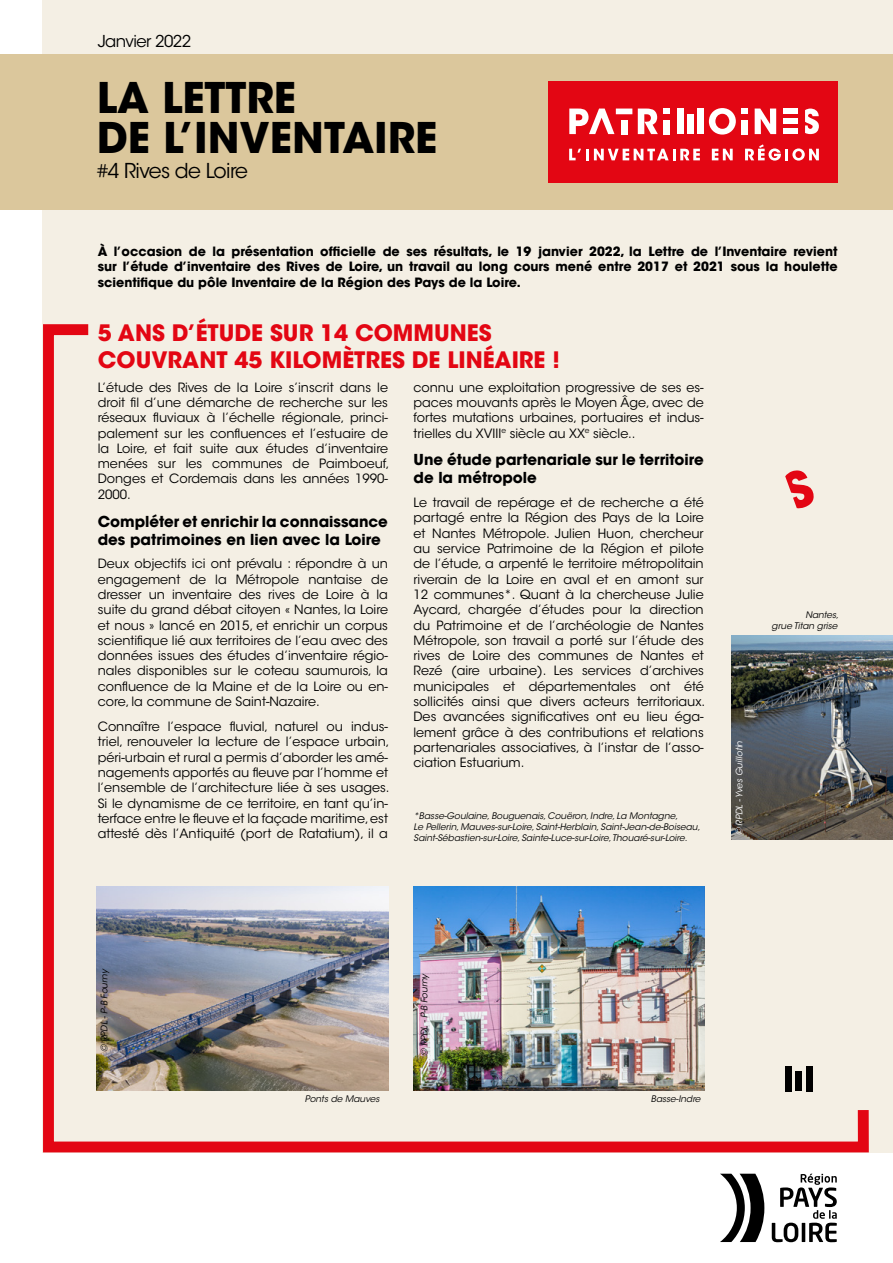
<style>
.page{position:relative;width:893px;height:1263px;background:#fff}
.page>*{position:absolute;margin:0;border:0;box-sizing:border-box;transform-origin:0 0}
.t1{font:700 42px/40.5px "ITC Avant Garde Std";color:#000}
.t2{font:700 22.5px/27px "ITC Avant Garde Std";color:#e30613}
.t3{font:20.4px "ITC Avant Garde Std";letter-spacing:-.03em;color:#000}
.t4{font:16.35px "ITC Avant Garde Std";letter-spacing:-.03em;color:#000}
.t5{font:700 15px/18px "ITC Avant Garde Std";color:#000}
.t6{font:12.75px/15.3px "ITC Avant Garde Std";color:#000;text-align:justify}
.t7{font:700 12.75px/15.3px "ITC Avant Garde Std";color:#000;text-align:justify}
.t8{font:italic 9px/10.8px "ITC Avant Garde Std";color:#000;text-align:right}
.t9{font:italic 9px "ITC Avant Garde Std";color:#fff}
</style>
<div class="page">
<div style="left:43px;top:0;width:850px;height:1152px;background:#f4efe4"></div>
<div style="left:0;top:54px;width:893px;height:156px;background:#dbc79c"></div>
<div style="left:549px;top:82px;width:289px;height:101px;background:#e30613"></div>
<svg style="left:755px;top:109px;width:21px;height:25px"></svg>
<div style="left:783px;top:109px;width:15px;height:5px;background:#fff"></div>
<div style="left:783px;top:128px;width:15px;height:6px;background:#fff"></div>
<div style="left:783px;top:118px;width:15px;height:6px;background:#fff"></div>
<svg style="left:638px;top:109px;width:32px;height:25px"></svg>
<div style="left:663px;top:120px;width:7px;height:14px;background:#fff"></div>
<svg style="left:709px;top:108px;width:38px;height:27px"></svg>
<div style="left:741px;top:120px;width:6px;height:14px;background:#fff"></div>
<svg style="left:569px;top:109px;width:63px;height:25px"></svg>
<div style="left:677px;top:109px;width:6px;height:25px;background:#fff"></div>
<div style="left:698px;top:109px;width:6px;height:25px;background:#fff"></div>
<div style="left:687px;top:114px;width:6px;height:20px;background:#fff"></div>
<svg style="left:805px;top:109px;width:14px;height:25px"></svg>
<svg style="left:569px;top:149px;width:131px;height:11px"></svg>
<svg style="left:712px;top:149px;width:21px;height:11px"></svg>
<svg style="left:745px;top:144px;width:74px;height:17px"></svg>
<svg style="left:720px;top:1174px;width:44px;height:68px"></svg>
<svg style="left:772px;top:1174px;width:65px;height:68px"></svg>
<img style="left:874px;top:635px;width:19px;height:204px">
<img style="left:42px;top:319px;width:832px;height:834px">
<div style="left:785px;top:1066px;width:6px;height:25px;background:#000"></div>
<div style="left:806px;top:1066px;width:6px;height:25px;background:#000"></div>
<div style="left:796px;top:1071px;width:6px;height:20px;background:#000"></div>
<p class="t4" style="left:98px;top:31px;width:95px">Janvier 2022</p>
<h1 class="t1" style="left:97px;top:77px;width:342px">LA LETTRE<br>DE L’INVENTAIRE</h1>
<h3 class="t3" style="left:97px;top:158px;width:153px">#4 Rives de Loire</h3>
<p class="t7" style="left:98px;top:244px;width:741px">À l’occasion de la présentation officielle de ses résultats, le 19 janvier 2022, la Lettre de l’Inventaire revient sur l’étude d’inventaire des Rives de Loire, un travail au long cours mené entre 2017 et 2021 sous la houlette scientifique du pôle Inventaire de la Région des Pays de la Loire.</p>
<h2 class="t2" style="left:98px;top:319px;width:464px">5 ANS D’ÉTUDE SUR 14 COMMUNES<br>COUVRANT 45 KILOMÈTRES DE LINÉAIRE !</h2>
<p class="t6" style="left:98px;top:380px;width:293px">L’étude des Rives de la Loire s’inscrit dans le droit fil d’une démarche de recherche sur les réseaux fluviaux à l’échelle régionale, princi&shy;palement sur les confluences et l’estuaire de la Loire, et fait suite aux études d’inventaire menées sur les communes de Paimboeuf, Donges et Cordemais dans les années 1990- 2000.</p>
<p class="t5" style="left:98px;top:512px;width:292px">Compléter et enrichir la connaissance des patrimoines en lien avec la Loire</p>
<p class="t6" style="left:98px;top:556px;width:292px">Deux objectifs ici ont prévalu : répondre à un engagement de la Métropole nantaise de dresser un inventaire des rives de Loire à la suite du grand débat citoyen « Nantes, la Loire et nous » lancé en 2015, et enrichir un corpus scientifique lié aux territoires de l’eau avec des données issues des études d’inventaire régio&shy;nales disponibles sur le coteau saumurois, la confluence de la Maine et de la Loire ou en&shy;core, la commune de Saint-Nazaire.</p>
<p class="t6" style="left:98px;top:719px;width:293px">Connaître l’espace fluvial, naturel ou indus&shy;triel, renouveler la lecture de l’espace urbain, péri-urbain et rural a permis d’aborder les amé&shy;nagements apportés au fleuve par l’homme et l’ensemble de l’architecture liée à ses usages.<br>Si le dynamisme de ce territoire, en tant qu’in&shy;terface entre le fleuve et la façade maritime, est attesté dès l’Antiquité (port de Ratatium), il a</p>
<p class="t6" style="left:413px;top:380px;width:292px">connu une exploitation progressive de ses es&shy;paces mouvants après le Moyen Âge, avec de fortes mutations urbaines, portuaires et indus&shy;trielles du XVIII<sup>e</sup> siècle au XX<sup>e</sup> siècle..</p>
<p class="t5" style="left:414px;top:451px;width:292px">Une étude partenariale sur le territoire de la métropole</p>
<p class="t6" style="left:414px;top:495px;width:293px;text-align:left">Le travail de repérage et de recherche a été partagé entre la Région des Pays de la Loire et Nantes Métropole. Julien Huon, chercheur au service Patrimoine de la Région et pilote de l’étude, a arpenté le territoire métropolitain riverain de la Loire en aval et en amont sur 12 communes*. Quant à la chercheuse Julie Aycard, chargée d’études pour la direction du Patrimoine et de l’archéologie de Nantes Métropole, son travail a porté sur l’étude des rives de Loire des communes de Nantes et Rezé (aire urbaine). Les services d’archives municipales et départementales ont été sollicités ainsi que divers acteurs territoriaux.<br>Des avancées significatives ont eu lieu éga&shy;lement grâce à des contributions et relations partenariales associatives, à l’instar de l’asso&shy;ciation Estuarium.</p>
<p class="t8" style="left:772px;top:609px;width:69px">Nantes,<br>grue Titan grise</p>
<p class="t9" style="left:734px;top:835px;width:96px;rotate:-90deg">© RPDL - Yves Guillotin</p>
<p class="t8" style="left:414px;top:811px;width:288px;text-align:left">*Basse-Goulaine, Bouguenais, Couëron, Indre, La Montagne,<br>Le Pellerin, Mauves-sur-Loire, Saint-Herblain, Saint-Jean-de-Boiseau,<br>Saint-Sébastien-sur-Loire, Sainte-Luce-sur-Loire, Thouaré-sur-Loire.</p>
<p class="t8" style="left:99px;top:1052px;width:84px;rotate:-90deg">© RPDL - P-B Fourny</p>
<p class="t8" style="left:419px;top:1056px;width:84px;rotate:-90deg">© RPDL - P-B Fourny</p>
<p class="t8" style="left:305px;top:1093px;width:76px">Ponts de Mauves</p>
<p class="t8" style="left:651px;top:1093px;width:51px">Basse-Indre</p>
</div>
